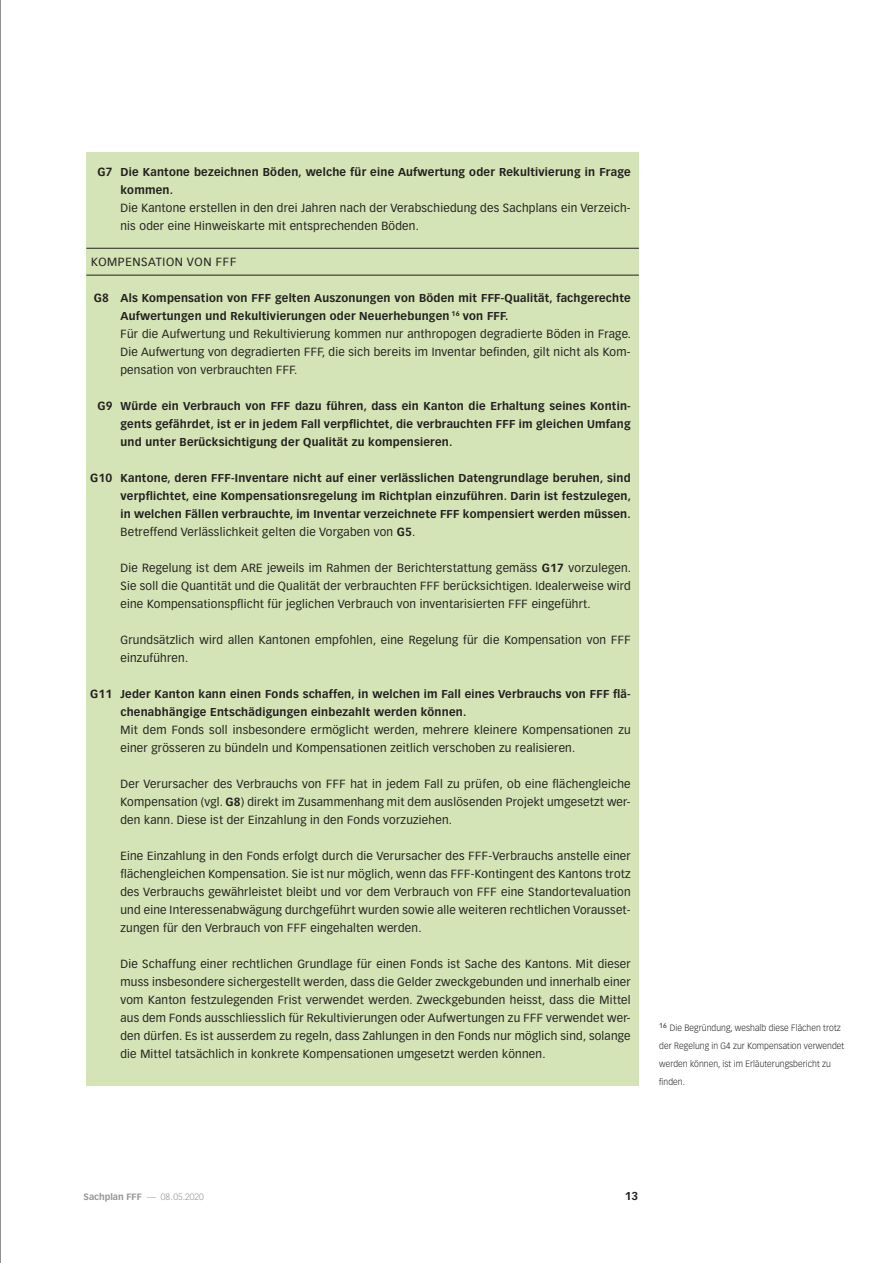
<style>
.page{position:relative;width:893px;height:1263px;background:#fff}
.page>*{position:absolute;margin:0;border:0;box-sizing:border-box;transform-origin:0 0}
.t1{font:11.7px/18px "Vectora LH";letter-spacing:.02em;color:#231f20;text-align:justify}
.t2{font:700 11.25px/18px "Vectora LH";letter-spacing:.02em;color:#231f20}
.t3{font:300 9px/18px "Vectora LH";letter-spacing:.01em;color:#231f20;scale:.95 1}
.t4{font:700 9px "Vectora LH";color:#939598}
.s1{font-size:11.7px}
.s2{font-weight:700}
.s3{font-weight:300}
</style>
<div class="page">
<div style="left:86px;top:152px;width:553px;height:934px;background:#d4e4b6"></div>
<hr style="left:86px;top:248px;width:553px;height:1px;background:#231f20">
<hr style="left:86px;top:275px;width:553px;height:1px;background:#231f20">
<hr style="left:0;top:0;width:1px;height:1263px;background:#231f20">
<p class="t2" style="left:120px;top:163px;width:512px;text-indent:-23px"><span class="s1">G7</span> Die Kantone bezeichnen Böden, welche für eine Aufwertung oder Rekultivierung in Frage kommen.</p>
<p class="t1" style="left:120px;top:199px;width:512px">Die Kantone erstellen in den drei Jahren nach der Verabschiedung des Sachplans ein Verzeich&shy;nis oder eine Hinweiskarte mit entsprechenden Böden.</p>
<p class="t1" style="left:91px;top:253px;width:16px">Kompensation</p>
<p class="t1" style="left:187px;top:253px;width:9px">von</p>
<p class="t1" style="left:216px;top:253px;width:22px">FFF</p>
<p class="t2" style="left:120px;top:289px;width:512px;text-indent:-27px"><span class="s1">G8</span> Als Kompensation von FFF gelten Auszonungen von Böden mit FFF-Qualität, fachgerechte<br>Aufwertungen und Rekultivierungen oder Neuerhebungen <sup>16</sup> von FFF.</p>
<p class="t1" style="left:120px;top:325px;width:512px">Für die Aufwertung und Rekultivierung kommen nur anthropogen degradierte Böden in Frage.<br>Die Aufwertung von degradierten FFF, die sich bereits im Inventar befinden, gilt nicht als Kom&shy;pensation von verbrauchten FFF.</p>
<p class="t2" style="left:120px;top:397px;width:512px;text-align:justify;text-indent:-23px"><span class="s1">G9</span> Würde ein Verbrauch von FFF dazu führen, dass ein Kanton die Erhaltung seines Kontin&shy;gents gefährdet, ist er in jedem Fall verpflichtet, die verbrauchten FFF im gleichen Umfang und unter Berücksichtigung der Qualität zu kompensieren.</p>
<p class="t2" style="left:120px;top:469px;width:512px;text-align:justify;text-indent:-30px"><span class="s1">G10</span> Kantone, deren FFF-Inventare nicht auf einer verlässlichen Datengrundlage beruhen, sind verpflichtet, eine Kompensationsregelung im Richtplan einzuführen. Darin ist festzulegen, in welchen Fällen verbrauchte, im Inventar verzeichnete FFF kompensiert werden müssen.</p>
<p class="t1" style="left:120px;top:523px;width:296px">Betreffend Verlässlichkeit gelten die Vorgaben von <span class="s2">G5</span>.</p>
<p class="t1" style="left:120px;top:559px;width:512px">Die Regelung ist dem ARE jeweils im Rahmen der Berichterstattung gemäss <span class="s2">G17</span> vorzulegen.<br>Sie soll die Quantität und die Qualität der verbrauchten FFF berücksichtigen. Idealerweise wird eine Kompensationspflicht für jeglichen Verbrauch von inventarisierten FFF eingeführt.</p>
<p class="t1" style="left:120px;top:631px;width:512px">Grundsätzlich wird allen Kantonen empfohlen, eine Regelung für die Kompensation von FFF einzuführen.</p>
<p class="t2" style="left:120px;top:685px;width:512px;text-indent:-30px"><span class="s1">G11</span> Jeder Kanton kann einen Fonds schaffen, in welchen im Fall eines Verbrauchs von FFF flä&shy;chenabhängige Entschädigungen einbezahlt werden können.</p>
<p class="t1" style="left:120px;top:721px;width:512px">Mit dem Fonds soll insbesondere ermöglicht werden, mehrere kleinere Kompensationen zu einer grösseren zu bündeln und Kompensationen zeitlich verschoben zu realisieren.</p>
<p class="t1" style="left:120px;top:775px;width:512px">Der Verursacher des Verbrauchs von FFF hat in jedem Fall zu prüfen, ob eine flächengleiche Kompensation (vgl. <span class="s2">G8</span>) direkt im Zusammenhang mit dem auslösenden Projekt umgesetzt wer&shy;den kann. Diese ist der Einzahlung in den Fonds vorzuziehen.</p>
<p class="t1" style="left:120px;top:847px;width:512px">Eine Einzahlung in den Fonds erfolgt durch die Verursacher des FFF-Verbrauchs anstelle einer flächengleichen Kompensation. Sie ist nur möglich, wenn das FFF-Kontingent des Kantons trotz des Verbrauchs gewährleistet bleibt und vor dem Verbrauch von FFF eine Standortevaluation und eine Interessenabwägung durchgeführt wurden sowie alle weiteren rechtlichen Vorausset&shy;zungen für den Verbrauch von FFF eingehalten werden.</p>
<p class="t1" style="left:120px;top:955px;width:512px">Die Schaffung einer rechtlichen Grundlage für einen Fonds ist Sache des Kantons. Mit dieser muss insbesondere sichergestellt werden, dass die Gelder zweckgebunden und innerhalb einer vom Kanton festzulegenden Frist verwendet werden. Zweckgebunden heisst, dass die Mittel aus dem Fonds ausschliesslich für Rekultivierungen oder Aufwertungen zu FFF verwendet wer&shy;den dürfen. Es ist ausserdem zu regeln, dass Zahlungen in den Fonds nur möglich sind, solange die Mittel tatsächlich in konkrete Kompensationen umgesetzt werden können.</p>
<p class="t3" style="left:659px;top:1019px;width:196px"><sup>16</sup> Die Begründung, weshalb diese Flächen trotz der Regelung in G4 zur Kompensation verwendet werden können, ist im Erläuterungsbericht zu finden.</p>
<p class="t4" style="left:84px;top:1192px;width:122px">Sachplan FFF <span class="s3">— 08.05.2020</span></p>
<p class="t2" style="left:625px;top:1187px;width:15px">13</p>
</div>
